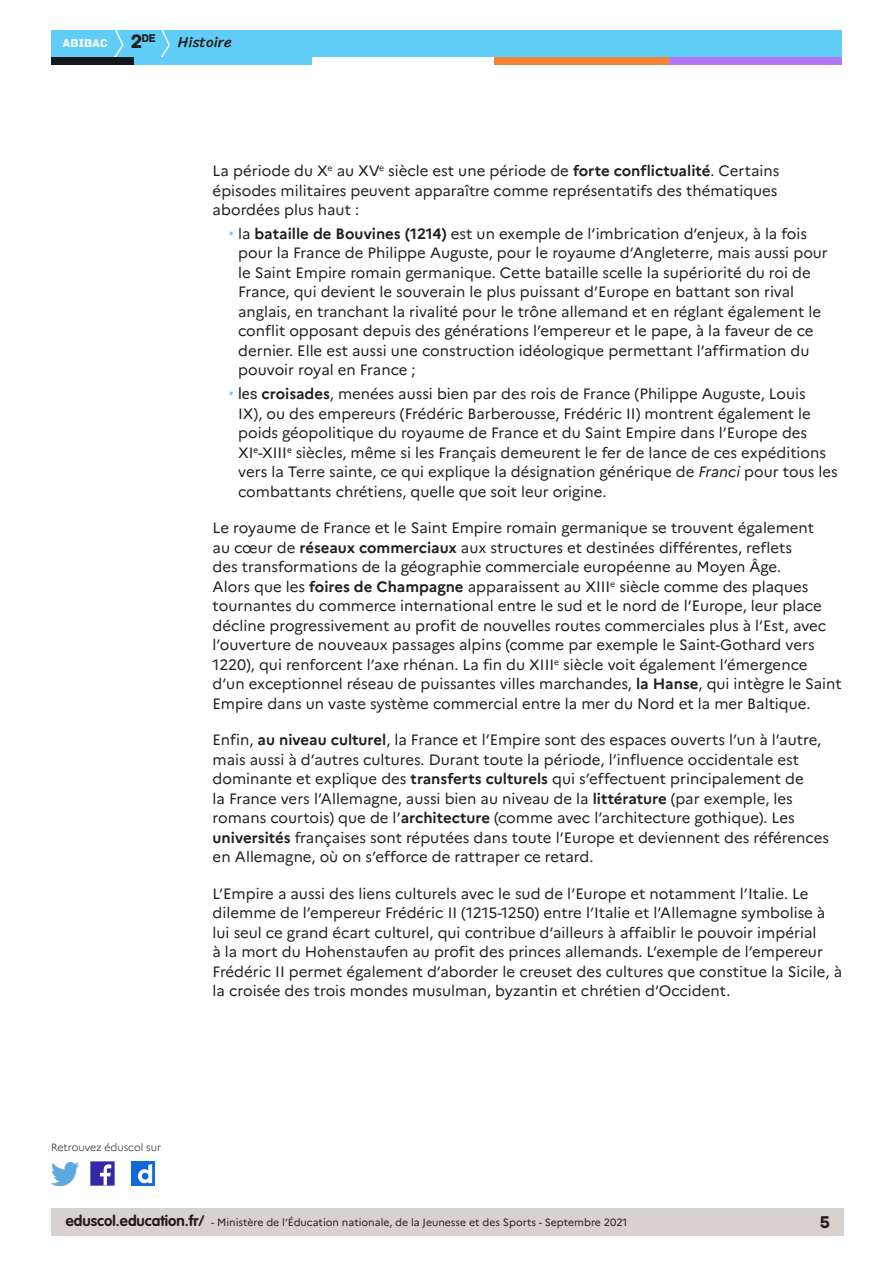
<style>
.page{position:relative;width:893px;height:1263px;background:#fff}
.page>*{position:absolute;margin:0;border:0;box-sizing:border-box;transform-origin:0 0}
.t1{font:18px "Archive";color:#231f20}
.Texte_courant{font:15px/19.5px "Marianne";color:#231f20}
.t2{font:15px "Sriracha";color:#231f20}
.t3{font:12px "Archive";color:#fff}
.t4{font:11.85px "Archive";color:#231f20}
.t5{font:10.5px "Marianne";color:#231f20}
.t6{font:300 10.5px "Marianne";color:#231f20}
.s1{font-size:20.4px}
.s2{font-weight:700}
.s3{font-family:"Roboto";color:#5fcdf5}
.s4{font-family:"Roboto"}
.s5{font-style:italic}
.s6{font-family:"VAG Rounded Std";font-weight:700;font-size:15px}
</style>
<div class="page">
<div style="left:51px;top:1209px;width:792px;height:27px;background:#d8d1ce"></div>
<div style="left:51px;top:30px;width:791px;height:27px;background:#5fcdf5"></div>
<svg style="left:114px;top:30px;width:10px;height:27px"></svg>
<svg style="left:160px;top:30px;width:10px;height:27px"></svg>
<div style="left:133px;top:57px;width:179px;height:8px;background:#5fcdf5"></div>
<div style="left:51px;top:57px;width:82px;height:8px;background:#141a1c"></div>
<div style="left:667px;top:57px;width:175px;height:8px;background:#b078f2"></div>
<div style="left:494px;top:57px;width:175px;height:8px;background:#f48437"></div>
<img style="left:91px;top:1162px;width:23px;height:23px">
<img style="left:51px;top:1163px;width:28px;height:22px">
<img style="left:132px;top:1162px;width:22px;height:23px">
<p class="t4" style="left:131px;top:31px;width:27px"><span class="s1">2</span>de</p>
<p class="t3" style="left:63px;top:36px;width:47px">ABIBAC</p>
<p class="t2" style="left:178px;top:33px;width:55px">Histoire</p>
<p class="Texte_courant" style="left:213px;top:161px;width:568px">La période du X<sup>e</sup> au XV<sup>e</sup> siècle est une période de <span class="s2">forte conflictualité</span>. Certains épisodes militaires peuvent apparaître comme représentatifs des thématiques abordées plus haut :</p>
<p class="Texte_courant" style="left:238px;top:224px;width:591px;text-indent:-9px"><span class="s3">•</span> la <span class="s2">bataille de Bouvines (1214)</span> est un exemple de l’imbrication d’enjeux, à la fois pour la France de Philippe Auguste, pour le royaume d’Angleterre, mais aussi pour le Saint Empire romain germanique. Cette bataille scelle la supériorité du roi de France, qui devient le souverain le plus puissant d’Europe en battant son rival anglais, en tranchant la rivalité pour le trône allemand et en réglant également le conflit opposant depuis des générations l’empereur et le pape, à la faveur de ce dernier. Elle est aussi une construction idéologique permettant l’affirmation du pouvoir royal en France ;</p>
<p class="Texte_courant" style="left:238px;top:384px;width:601px;text-indent:-9px"><span class="s3">•</span> <span class="s4">les</span> <span class="s2">croisades</span>, menées aussi bien par des rois de France (Philippe Auguste, Louis<br>IX), ou des empereurs (Frédéric Barberousse, Frédéric II) montrent également le poids géopolitique du royaume de France et du Saint Empire dans l’Europe des XI<sup>e</sup>-XIII<sup>e</sup> siècles, même si les Français demeurent le fer de lance de ces expéditions vers la Terre sainte, ce qui explique la désignation générique de <span class="s5">Franci</span> pour tous les combattants chrétiens, quelle que soit leur origine.</p>
<p class="Texte_courant" style="left:213px;top:518px;width:631px">Le royaume de France et le Saint Empire romain germanique se trouvent également<br>au cœur de <span class="s2">réseaux commerciaux</span> aux structures et destinées différentes, reflets<br>des transformations de la géographie commerciale européenne au Moyen Âge.<br>Alors que les <span class="s2">foires de Champagne</span> apparaissent au XIII<sup>e</sup> siècle comme des plaques tournantes du commerce international entre le sud et le nord de l’Europe, leur place décline progressivement au profit de nouvelles routes commerciales plus à l’Est, avec l’ouverture de nouveaux passages alpins (comme par exemple le Saint-Gothard vers 1220), qui renforcent l’axe rhénan. La fin du XIII<sup>e</sup> siècle voit également l’émergence d’un exceptionnel réseau de puissantes villes marchandes, <span class="s2">la Hanse</span>, qui intègre le Saint Empire dans un vaste système commercial entre la mer du Nord et la mer Baltique.</p>
<p class="Texte_courant" style="left:213px;top:730px;width:618px">Enfin, <span class="s2">au niveau culturel</span>, la France et l’Empire sont des espaces ouverts l’un à l’autre, mais aussi à d’autres cultures. Durant toute la période, l’influence occidentale est dominante et explique des <span class="s2">transferts culturels</span> qui s’effectuent principalement de<br>la France vers l’Allemagne, aussi bien au niveau de la <span class="s2">littérature</span> (par exemple, les romans courtois) que de l’<span class="s2">architecture</span> (comme avec l’architecture gothique). Les <span class="s2">universités</span> françaises sont réputées dans toute l’Europe et deviennent des références en Allemagne, où on s’efforce de rattraper ce retard.</p>
<p class="Texte_courant" style="left:213px;top:883px;width:631px">L’Empire a aussi des liens culturels avec le sud de l’Europe et notamment l’Italie. Le dilemme de l’empereur Frédéric II (1215-1250) entre l’Italie et l’Allemagne symbolise à lui seul ce grand écart culturel, qui contribue d’ailleurs à affaiblir le pouvoir impérial<br>à la mort du Hohenstaufen au profit des princes allemands. L’exemple de l’empereur Frédéric II permet également d’aborder le creuset des cultures que constitue la Sicile, à la croisée des trois mondes musulman, byzantin et chrétien d’Occident.</p>
<p class="t6" style="left:51px;top:1141px;width:112px">Retrouvez éduscol sur</p>
<p class="t5" style="left:66px;top:1216px;width:563px"><span class="s6">eduscol.education.fr/</span> - Ministère de l’Éducation nationale, de la Jeunesse et des Sports - Septembre 2021</p>
<p class="t1" style="left:820px;top:1211px;width:12px">5</p>
</div>
